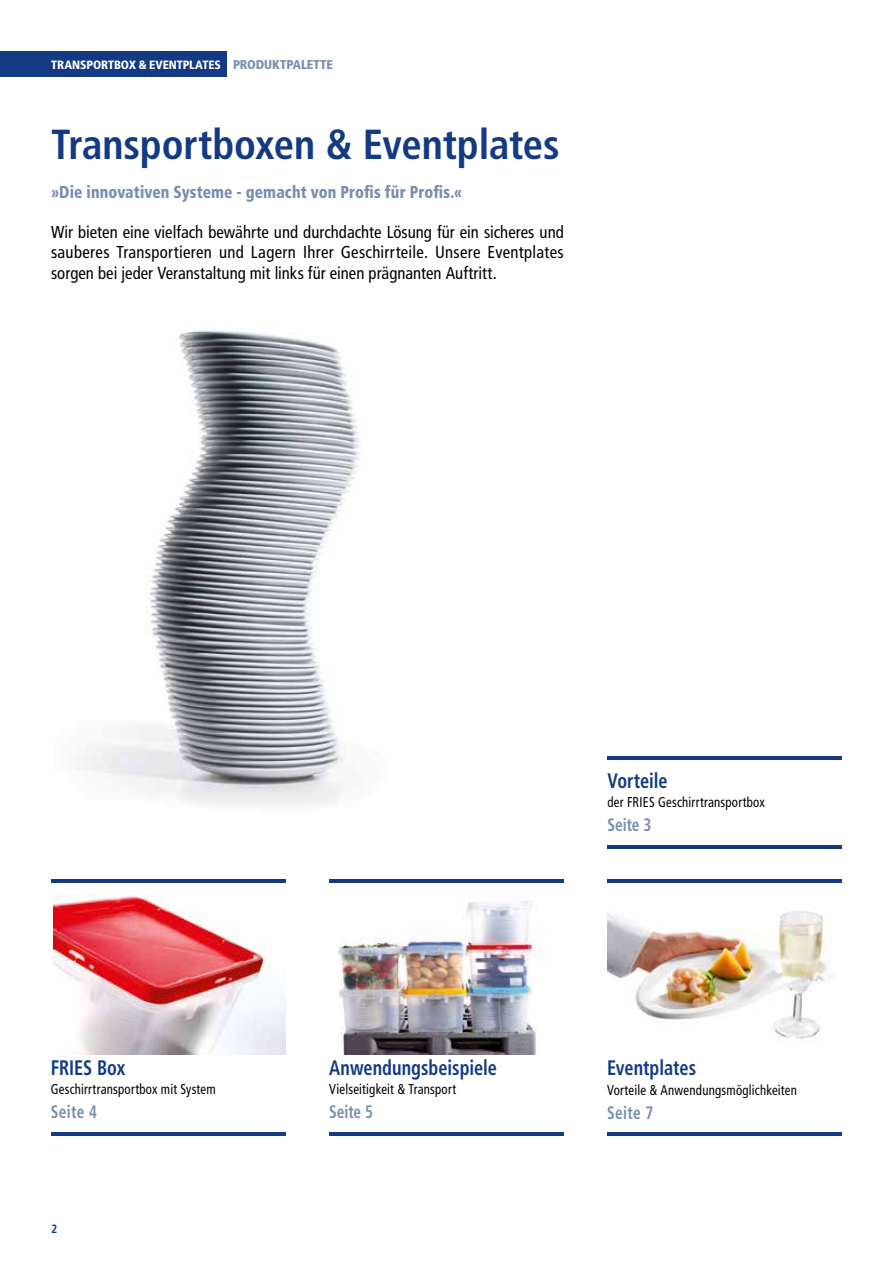
<style>
.page{position:relative;width:893px;height:1263px;background:#fff}
.page>*{position:absolute;margin:0;border:0;box-sizing:border-box;transform-origin:0 0}
.t1{font:700 condensed 42px "Frutiger LT Pro";letter-spacing:-.005em;color:#143a84}
.t2{font:700 condensed 21px "Frutiger LT Pro";color:#143a84;scale:.87 1}
.t3{font:700 condensed 18px "Frutiger LT Pro";letter-spacing:.01em;color:#778eae;scale:.85 1}
.t4{font:condensed 17.25px/20.2px "Frutiger LT Pro";color:#000;text-align:justify}
.t5{font:900 condensed 17.25px "Frutiger LT Pro";letter-spacing:.005em;color:#778eae;scale:.9 1}
.t6{font:condensed 14.25px "Frutiger LT Pro";letter-spacing:.015em;color:#000;scale:.9 1}
.t7{font:900 condensed 12px "Frutiger LT Pro";letter-spacing:-.005em;color:#fff}
.t8{font:700 condensed 12px "Frutiger LT Pro";color:#143a84}
.s1{font-size:12.75px;color:#778eae}
</style>
<div class="page">
<img style="left:607px;top:911px;width:223px;height:128px">
<img style="left:77px;top:330px;width:283px;height:474px">
<img style="left:54px;top:895px;width:232px;height:159px">
<hr style="left:607px;top:1132px;width:235px;height:4px;background:#143a84">
<hr style="left:607px;top:879px;width:235px;height:3px;background:#143a84">
<hr style="left:607px;top:845px;width:235px;height:3px;background:#143a84">
<hr style="left:607px;top:756px;width:235px;height:4px;background:#143a84">
<hr style="left:51px;top:1132px;width:235px;height:4px;background:#143a84">
<hr style="left:51px;top:879px;width:235px;height:3px;background:#143a84">
<hr style="left:329px;top:1132px;width:235px;height:4px;background:#143a84">
<hr style="left:329px;top:879px;width:235px;height:3px;background:#143a84">
<div style="left:0;top:51px;width:227px;height:26px;background:#143a84"></div>
<img style="left:338px;top:901px;width:204px;height:153px">
<p class="t7" style="left:51px;top:57px;width:283px">TRANSPORTBOX &amp; EVENTPLATES <span class="s1">PRODUKTPALETTE</span></p>
<h1 class="t1" style="left:51px;top:120px;width:510px">Transportboxen &amp; Eventplates</h1>
<p class="t5" style="left:51px;top:182px;width:459px">»Die innovativen Systeme - gemacht von Profis für Profis.«</p>
<p class="t4" style="left:51px;top:222px;width:514px">Wir bieten eine vielfach bewährte und durchdachte Lösung für ein sicheres und sauberes Transportieren und Lagern Ihrer Geschirrteile. Unsere Eventplates sorgen bei jeder Veranstaltung mit links für einen prägnanten Auftritt.</p>
<p class="t2" style="left:51px;top:1055px;width:87px">FRIES Box</p>
<p class="t6" style="left:51px;top:1081px;width:185px">Geschirrtransportbox mit System</p>
<p class="t3" style="left:51px;top:1101px;width:56px">Seite 4</p>
<p class="t8" style="left:51px;top:1222px;width:8px">2</p>
<p class="t2" style="left:329px;top:1055px;width:195px">Anwendungsbeispiele</p>
<p class="t6" style="left:329px;top:1081px;width:143px">Vielseitigkeit &amp; Transport</p>
<p class="t3" style="left:329px;top:1101px;width:53px">Seite 5</p>
<p class="t2" style="left:607px;top:768px;width:71px">Vorteile</p>
<p class="t6" style="left:607px;top:794px;width:176px">der FRIES Geschirrtransportbox</p>
<p class="t3" style="left:607px;top:814px;width:53px">Seite 3</p>
<p class="t2" style="left:607px;top:1055px;width:104px">Eventplates</p>
<p class="t6" style="left:607px;top:1081px;width:213px">Vorteile &amp; Anwendungsmöglichkeiten</p>
<p class="t3" style="left:607px;top:1102px;width:56px">Seite 7</p>
</div>
